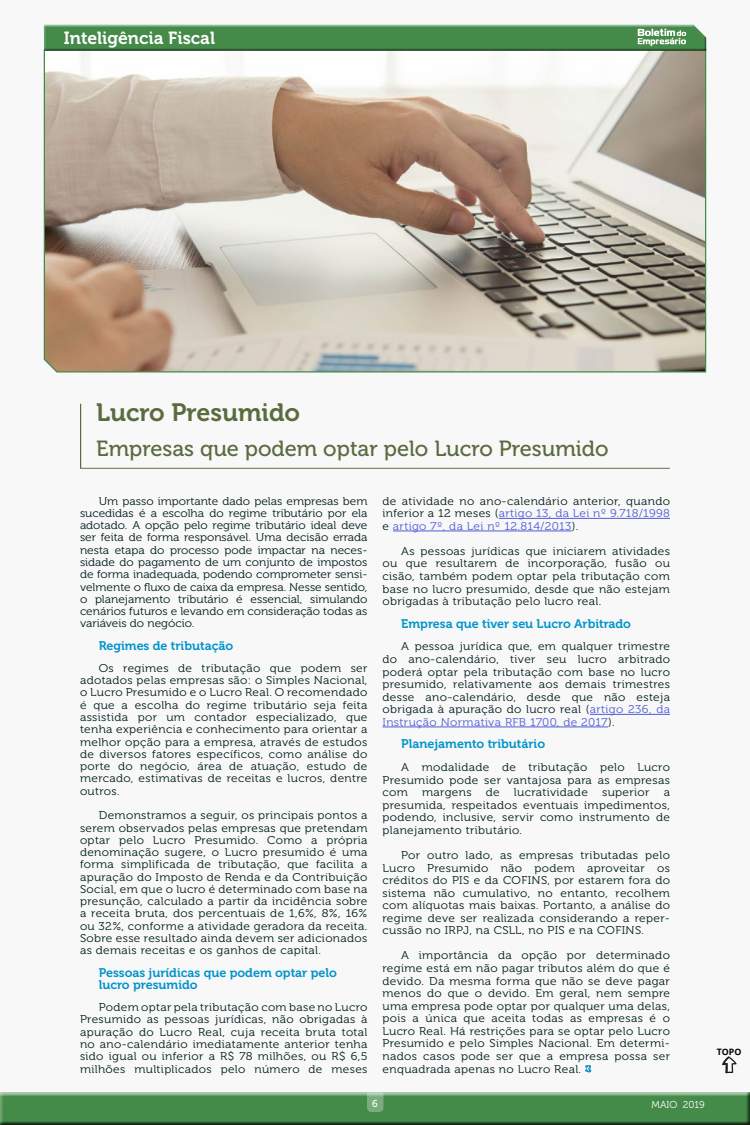
<style>
.page{position:relative;width:750px;height:1125px;background:#f8f8f8}
.page>*{position:absolute;margin:0;border:0;box-sizing:border-box;transform-origin:0 0}
.t1{font:25px "Museo 700";color:#5b6b40}
.t2{font:21.88px "Museo 500";color:#5b6b40}
.t3{font:17.5px "Museo 700";color:#fff}
.t4{font:12.5px/12.4px "Museo 700";color:#0194cb}
.t5{font:11.25px/12.2px "Museo 300";letter-spacing:.03em;color:#001f1c;text-align:justify;scale:1.06 1}
.t6{font:10px "Museo 300";color:#fff}
.t7{font:10px "Museo 500";color:#fff}
.t8{font:700 8.75px "Open Sans";color:#000}
.s1{color:#4f5cd6}
</style>
<div class="page">
<svg style="left:722px;top:1056px;width:15px;height:17px"></svg>
<svg style="left:80px;top:404px;width:590px;height:65px"></svg>
<div style="left:0;top:1090px;width:750px;height:35px;background:#000;opacity:.75"></div>
<svg style="left:43px;top:52px;width:664px;height:321px"></svg>
<svg style="left:43px;top:24px;width:664px;height:27px;background:#518f55"></svg>
<hr style="left:499px;top:518px;width:171px;height:1px;background:#4f5cd6">
<hr style="left:393px;top:531px;width:179px;height:1px;background:#4f5cd6">
<hr style="left:590px;top:714px;width:80px;height:1px;background:#4f5cd6">
<hr style="left:382px;top:727px;width:226px;height:1px;background:#4f5cd6">
<svg style="left:585px;top:1065px;width:7px;height:8px"></svg>
<svg style="left:367px;top:1092px;width:16px;height:20px"></svg>
<h3 class="t3" style="left:64px;top:28px;width:153px">Inteligência Fiscal</h3>
<h1 class="t1" style="left:96px;top:399px;width:205px">Lucro Presumido</h1>
<h2 class="t2" style="left:96px;top:436px;width:514px">Empresas que podem optar pelo Lucro Presumido</h2>
<p class="t5" style="left:80px;top:495px;width:273px;text-indent:19px">Um passo importante dado pelas empresas bem sucedidas é a escolha do regime tributário por ela adotado. A opção pelo regime tributário ideal deve ser feita de forma responsável. Uma decisão errada nesta etapa do processo pode impactar na neces&shy;sidade do pagamento de um conjunto de impostos de forma inadequada, podendo comprometer sensi&shy;velmente o fluxo de caixa da empresa. Nesse sentido, o planejamento tributário é essencial, simulando cenários futuros e levando em consideração todas as variáveis do negócio.</p>
<p class="t4" style="left:99px;top:639px;width:136px">Regimes de tributação</p>
<p class="t5" style="left:80px;top:662px;width:273px;text-indent:19px">Os regimes de tributação que podem ser adotados pelas empresas são: o Simples Nacional, o Lucro Presumido e o Lucro Real. O recomendado é que a escolha do regime tributário seja feita assistida por um contador especializado, que tenha experiência e conhecimento para orientar a melhor opção para a empresa, através de estudos de diversos fatores específicos, como análise do porte do negócio, área de atuação, estudo de mercado, estimativas de receitas e lucros, dentre outros.</p>
<p class="t5" style="left:80px;top:810px;width:273px;text-indent:19px">Demonstramos a seguir, os principais pontos a serem observados pelas empresas que pretendam optar pelo Lucro Presumido. Como a própria denominação sugere, o Lucro presumido é uma forma simplificada de tributação, que facilita a apuração do Imposto de Renda e da Contribuição Social, em que o lucro é determinado com base na presunção, calculado a partir da incidência sobre a receita bruta, dos percentuais de 1,6%, 8%, 16% ou 32%, conforme a atividade geradora da receita.<br>Sobre esse resultado ainda devem ser adicionados as demais receitas e os ganhos de capital.</p>
<p class="t4" style="left:99px;top:966px;width:240px">Pessoas jurídicas que podem optar pelo lucro presumido</p>
<p class="t5" style="left:80px;top:1001px;width:273px;text-indent:19px">Podem optar pela tributação com base no Lucro Presumido as pessoas jurídicas, não obrigadas à apuração do Lucro Real, cuja receita bruta total no ano-calendário imediatamente anterior tenha sido igual ou inferior a R$ 78 milhões, ou R$ 6,5 milhões multiplicados pelo número de meses</p>
<p class="t5" style="left:382px;top:495px;width:273px;line-height:12.6px">de atividade no ano-calendário anterior, quando inferior a 12 meses (<span class="s1">artigo 13, da Lei nº 9.718/1998 </span>e <span class="s1">artigo 7º, da Lei nº 12.814/2013</span>).</p>
<p class="t5" style="left:382px;top:545px;width:273px;line-height:12.6px;text-indent:19px">As pessoas jurídicas que iniciarem atividades ou que resultarem de incorporação, fusão ou cisão, também podem optar pela tributação com base no lucro presumido, desde que não estejam obrigadas à tributação pelo lucro real.</p>
<p class="t4" style="left:401px;top:617px;width:231px">Empresa que tiver seu Lucro Arbitrado</p>
<p class="t5" style="left:383px;top:640px;width:273px;line-height:12.6px;text-indent:19px">A pessoa jurídica que, em qualquer trimestre do ano-calendário, tiver seu lucro arbitrado poderá optar pela tributação com base no lucro presumido, relativamente aos demais trimestres desse ano-calendário, desde que não esteja obrigada à apuração do lucro real (<span class="s1">artigo 236, da Instrução Normativa RFB 1700, de 2017</span>).</p>
<p class="t4" style="left:401px;top:738px;width:145px">Planejamento tributário</p>
<p class="t5" style="left:383px;top:761px;width:273px;line-height:12.6px;text-indent:19px">A modalidade de tributação pelo Lucro Presumido pode ser vantajosa para as empresas com</p>
<p class="t5" style="left:422px;top:786px;width:48px">margens</p>
<p class="t5" style="left:486px;top:786px;width:15px">de</p>
<p class="t5" style="left:514px;top:786px;width:71px">lucratividade</p>
<p class="t5" style="left:602px;top:786px;width:46px">superior</p>
<p class="t5" style="left:383px;top:786px;width:273px;line-height:12.6px;text-indent:281px">a presumida, respeitados eventuais impedimentos, podendo, inclusive, servir como instrumento de planejamento tributário.</p>
<p class="t5" style="left:382px;top:849px;width:273px;line-height:12.6px;text-indent:19px">Por outro lado, as empresas tributadas pelo Lucro Presumido não podem aproveitar os créditos do PIS e da COFINS, por estarem fora do sistema não cumulativo, no entanto, recolhem com alíquotas mais baixas. Portanto, a análise do regime deve ser realizada considerando a reper&shy;cussão no IRPJ, na CSLL, no PIS e na COFINS.</p>
<p class="t5" style="left:382px;top:949px;width:273px;line-height:12.6px;text-indent:19px">A importância da opção por determinado regime está em não pagar tributos além do que é devido. Da mesma forma que não se deve pagar menos do que o devido. Em geral, nem sempre uma empresa pode optar por qualquer uma delas, pois a única que aceita todas as empresas é o Lucro Real. Há restrições para se optar pelo Lucro Presumido e pelo Simples Nacional. Em determi&shy;nados casos pode ser que a empresa possa ser enquadrada apenas no Lucro Real.</p>
<p class="t7" style="left:372px;top:1099px;width:7px">6</p>
<p class="t6" style="left:652px;top:1100px;width:55px">MAIO 2019</p>
<p class="t8" style="left:717px;top:1046px;width:26px">TOPO</p>
</div>
